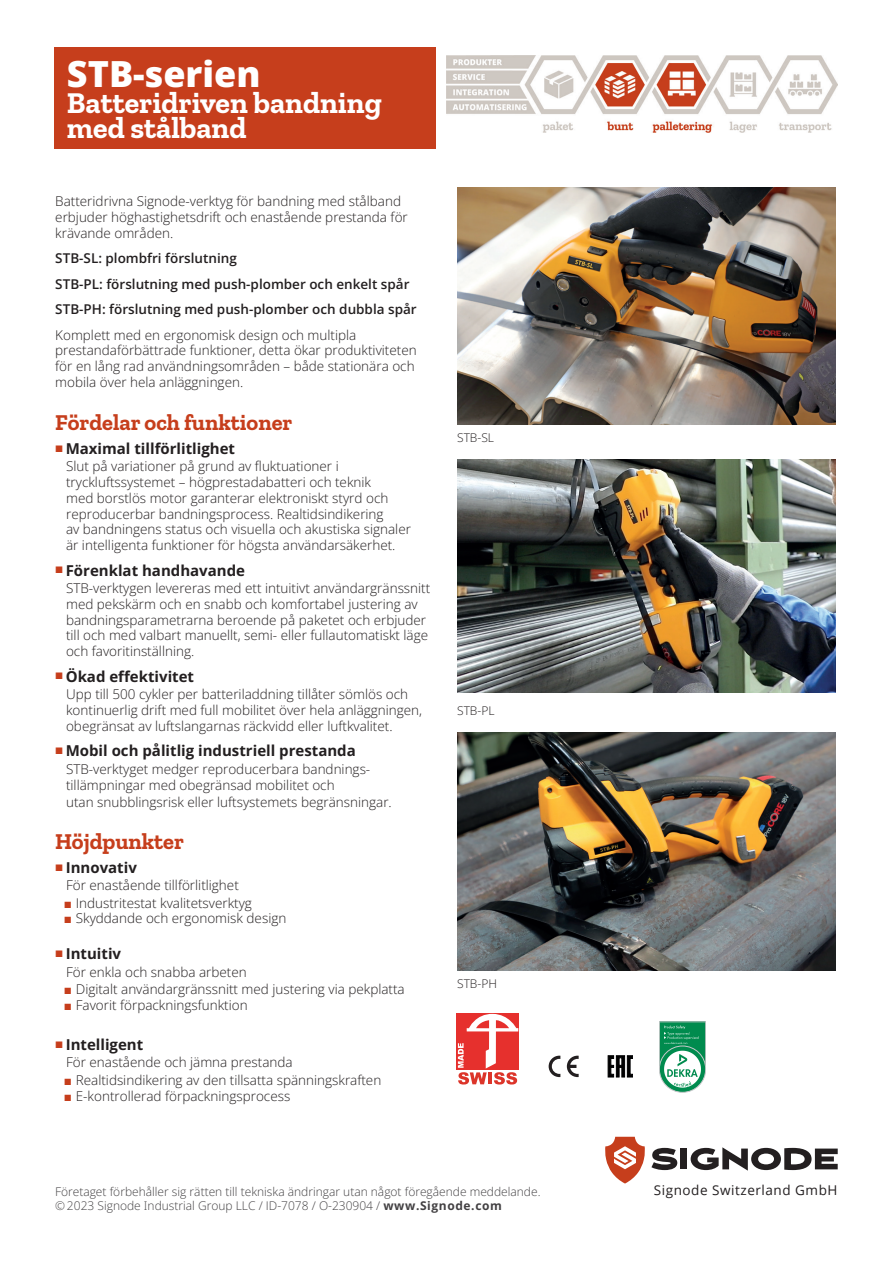
<style>
.page{position:relative;width:893px;height:1263px;background:#fff}
.page>*{position:absolute;margin:0;border:0;box-sizing:border-box;transform-origin:0 0}
.t1{font:800 36px "Open Sans";color:#fff}
.t2{font:700 30px/25.5px "Zilla Slab";color:#fff}
.t3{font:700 22.5px "Zilla Slab";color:#c63e1c}
.t4{font:700 15px "Open Sans";color:#231f20}
.t5{font:300 13.5px/15.8px "Open Sans";color:#231f20}
.t6{font:600 13.5px/25.5px "Open Sans";color:#231f20}
.t7{font:13.5px "Open Sans";letter-spacing:.04em;color:#231f20}
.t8{font:300 12px "Open Sans";color:#424042}
.t9{font:300 12px "Open Sans";color:#231f20}
.s1{font-family:"Arial";font-weight:400;color:#c63e1c}
.s2{font-weight:700}
</style>
<div class="page">
<img style="left:457px;top:732px;width:379px;height:238px">
<img style="left:457px;top:460px;width:379px;height:232px">
<img style="left:457px;top:187px;width:379px;height:238px">
<div style="left:54px;top:47px;width:382px;height:102px;background:#c63e1c"></div>
<svg style="left:456px;top:1013px;width:63px;height:56px"></svg>
<svg style="left:458px;top:1013px;width:60px;height:71px"></svg>
<svg style="left:549px;top:1056px;width:30px;height:21px"></svg>
<svg style="left:608px;top:1055px;width:25px;height:22px"></svg>
<svg style="left:659px;top:1046px;width:47px;height:46px"></svg>
<svg style="left:659px;top:1021px;width:47px;height:66px"></svg>
<svg style="left:605px;top:1137px;width:40px;height:46px"></svg>
<svg style="left:651px;top:1148px;width:26px;height:22px"></svg>
<div style="left:681px;top:1148px;width:6px;height:21px;background:#231f20"></div>
<svg style="left:691px;top:1147px;width:147px;height:23px"></svg>
<img style="left:446px;top:56px;width:392px;height:77px">
<h1 class="t1" style="left:67px;top:49px;width:195px">STB-serien</h1>
<h2 class="t2" style="left:67px;top:90px;width:316px">Batteridriven bandning med stålband</h2>
<p class="t5" style="left:55px;top:193px;width:354px">Batteridrivna Signode-verktyg för bandning med stålband erbjuder höghastighetsdrift och enastående prestanda för krävande områden.</p>
<p class="t6" style="left:55px;top:245px;width:363px">STB-SL: plombfri förslutning<br>STB-PL: förslutning med push-plomber och enkelt spår<br>STB-PH: förslutning med push-plomber och dubbla spår</p>
<p class="t5" style="left:55px;top:326px;width:363px">Komplett med en ergonomisk design och multipla prestandaförbättrade funktioner, detta ökar produktiviteten för en lång rad användningsområden – både stationära och mobila över hela anläggningen.</p>
<h3 class="t3" style="left:55px;top:409px;width:239px">Fördelar och funktioner</h3>
<p class="t4" style="left:66px;top:438px;width:171px">Maximal tillförlitlighet</p>
<p class="t5" style="left:66px;top:458px;width:346px">Slut på variationer på grund av fluktuationer i tryckluftssystemet – högprestadabatteri och teknik<br>med borstlös motor garanterar elektroniskt styrd och reproducerbar bandningsprocess. Realtidsindikering<br>av bandningens status och visuella och akustiska signaler är intelligenta funktioner för högsta användarsäkerhet.</p>
<p class="t4" style="left:66px;top:560px;width:181px">Förenklat handhavande</p>
<p class="t5" style="left:66px;top:580px;width:366px">STB-verktygen levereras med ett intuitivt användargränssnitt med pekskärm och en snabb och komfortabel justering av bandningsparametrarna beroende på paketet och erbjuder till och med valbart manuellt, semi- eller fullautomatiskt läge och favoritinställning.</p>
<p class="t4" style="left:66px;top:666px;width:130px">Ökad effektivitet</p>
<p class="t5" style="left:66px;top:686px;width:358px">Upp till 500 cykler per batteriladdning tillåter sömlös och kontinuerlig drift med full mobilitet över hela anläggningen, obegränsat av luftslangarnas räckvidd eller luftkvalitet.</p>
<p class="t4" style="left:66px;top:740px;width:292px">Mobil och pålitlig industriell prestanda</p>
<p class="t5" style="left:66px;top:761px;width:327px;line-height:16.2px">STB-verktyget medger reproducerbara bandnings&shy;tillämpningar med obegränsad mobilitet och<br>utan snubblingsrisk eller luftsystemets begränsningar.</p>
<h3 class="t3" style="left:55px;top:828px;width:130px">Höjdpunkter</h3>
<p class="t4" style="left:66px;top:857px;width:73px">Innovativ</p>
<p class="t5" style="left:66px;top:877px;width:174px">För enastående tillförlitlighet</p>
<p class="t5" style="left:64px;top:894px;width:190px"><span class="s1">■</span> Industritestat kvalitetsverktyg</p>
<p class="t5" style="left:64px;top:910px;width:224px"><span class="s1">■</span> Skyddande och ergonomisk design</p>
<p class="t4" style="left:66px;top:943px;width:57px">Intuitiv</p>
<p class="t5" style="left:66px;top:963px;width:182px">För enkla och snabba arbeten</p>
<p class="t5" style="left:64px;top:981px;width:342px"><span class="s1">■</span> Digitalt användargränssnitt med justering via pekplatta</p>
<p class="t5" style="left:64px;top:997px;width:185px"><span class="s1">■</span> Favorit förpackningsfunktion</p>
<p class="t4" style="left:66px;top:1034px;width:79px">Intelligent</p>
<p class="t5" style="left:66px;top:1054px;width:228px">För enastående och jämna prestanda</p>
<p class="t5" style="left:64px;top:1071px;width:319px"><span class="s1">■</span> Realtidsindikering av den tillsatta spänningskraften</p>
<p class="t5" style="left:64px;top:1088px;width:228px"><span class="s1">■</span> E-kontrollerad förpackningsprocess</p>
<p class="t9" style="left:457px;top:429px;width:38px">STB-SL</p>
<p class="t9" style="left:457px;top:702px;width:39px">STB-PL</p>
<p class="t9" style="left:457px;top:975px;width:41px">STB-PH</p>
<p class="t8" style="left:55px;top:1183px;width:487px">Företaget förbehåller sig rätten till tekniska ändringar utan något föregående meddelande.</p>
<p class="t7" style="left:654px;top:1180px;width:185px">Signode Switzerland GmbH</p>
<p class="t8" style="left:55px;top:1197px;width:448px">© 2023 Signode Industrial Group LLC / ID-7078 / O-230904 / <span class="s2">www.Signode.com</span></p>
</div>
